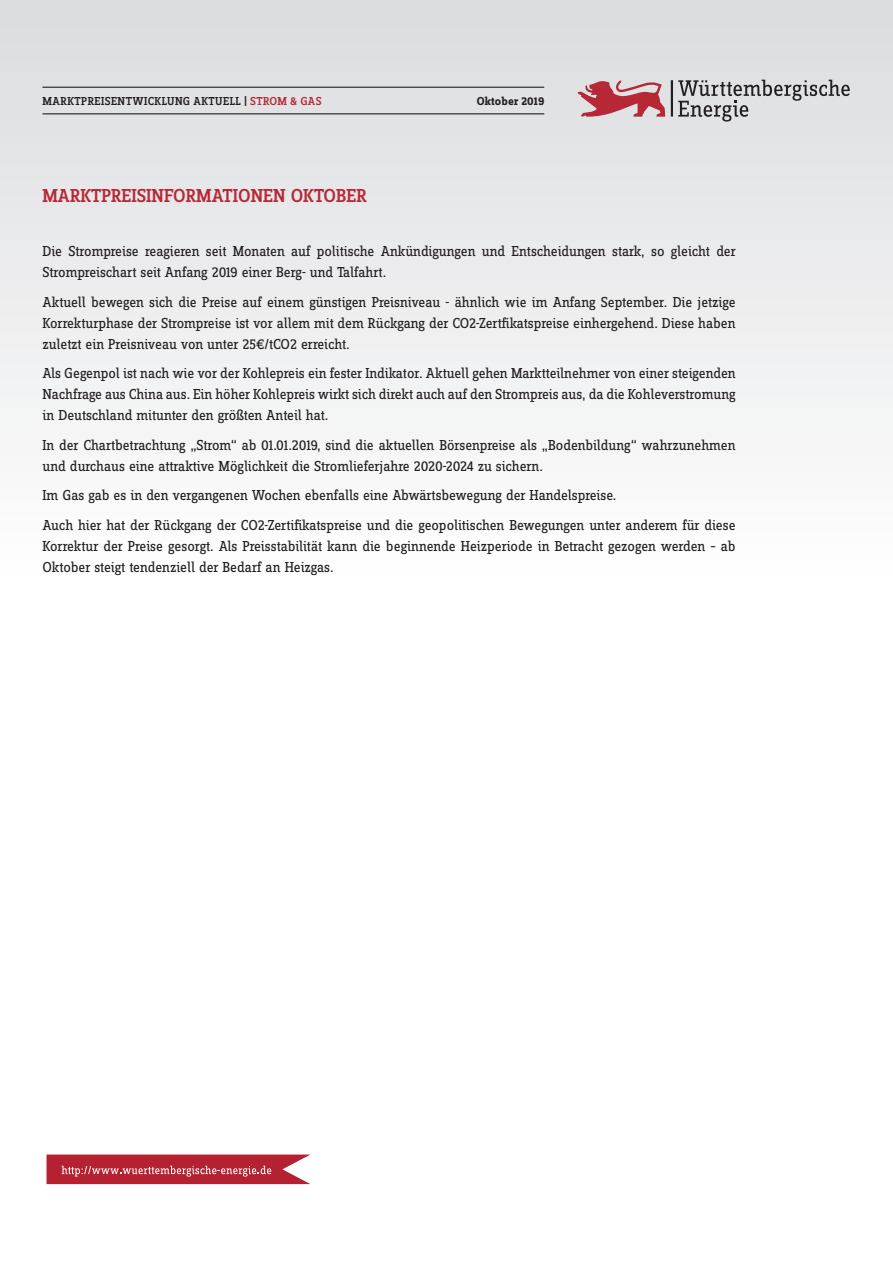
<style>
.page{position:relative;width:893px;height:1263px;background:#fff}
.page>*{position:absolute;margin:0;border:0;box-sizing:border-box;transform-origin:0 0}
.t1{font:500 19.5px "Zine Slab Dis";color:#b72837}
.t2{font:15px/21px "Zine Slab Dis";letter-spacing:-.01em;color:#231f20}
.t3{font:500 12px "Zine Slab Dis";letter-spacing:.04em;color:#231f20}
.t4{font:700 12px "Zine Slab Dis";letter-spacing:.015em;color:#231f20}
.s1{color:#b72837}
</style>
<div class="page">
<div style="left:0;top:0;width:893px;height:1263px;background:linear-gradient(to bottom,#e4e5e7,#fff)"></div>
<svg style="left:47px;top:1154px;width:263px;height:30px;background:#be3f4c"></svg>
<hr style="left:43px;top:87px;width:501px;height:1px;background:#231f20">
<hr style="left:43px;top:113px;width:501px;height:1px;background:#231f20">
<svg style="left:678px;top:80px;width:172px;height:42px;background:#bebec0"></svg>
<hr style="left:671px;top:80px;width:2px;height:37px;background:#231f20">
<svg style="left:578px;top:79px;width:87px;height:38px;background:#ca8088"></svg>
<p class="t3" style="left:43px;top:95px;width:281px">MARKTPREISENTWICKLUNG AKTUELL | <span class="s1">STROM &amp; GAS</span></p>
<p class="t4" style="left:477px;top:95px;width:69px">Oktober 2019</p>
<h1 class="t1" style="left:43px;top:185px;width:326px">MARKTPREISINFORMATIONEN OKTOBER</h1>
<p class="t2" style="left:43px;top:242px;width:695px">Die Strompreise reagieren seit Monaten auf politische Ankündigungen und Entscheidungen stark, so gleicht der<br>Strompreischart seit Anfang 2019 einer Berg- und Talfahrt.</p>
<p class="t2" style="left:43px;top:292px;width:695px;text-align:justify">Aktuell bewegen sich die Preise auf einem günstigen Preisniveau - ähnlich wie im Anfang September. Die jetzige Korrekturphase der Strompreise ist vor allem mit dem Rückgang der CO2-Zertfikatspreise einhergehend. Diese haben zuletzt ein Preisniveau von unter 25€/tCO2 erreicht.</p>
<p class="t2" style="left:43px;top:364px;width:695px;text-align:justify">Als Gegenpol ist nach wie vor der Kohlepreis ein fester Indikator. Aktuell gehen Marktteilnehmer von einer steigenden Nachfrage aus China aus. Ein höher Kohlepreis wirkt sich direkt auch auf den Strompreis aus, da die Kohleverstromung in Deutschland mitunter den größten Anteil hat.</p>
<p class="t2" style="left:43px;top:435px;width:695px">In der Chartbetrachtung „Strom“ ab 01.01.2019, sind die aktuellen Börsenpreise als „Bodenbildung“ wahrzunehmen und durchaus eine attraktive Möglichkeit die Stromlieferjahre 2020-2024 zu sichern.</p>
<p class="t2" style="left:43px;top:481px;width:695px;line-height:29.5px">Im Gas gab es in den vergangenen Wochen ebenfalls eine Abwärtsbewegung der Handelspreise.<br>Auch hier hat der Rückgang der CO2-Zertifikatspreise und die geopolitischen Bewegungen unter anderem für diese</p>
<p class="t2" style="left:43px;top:536px;width:695px">Korrektur der Preise gesorgt. Als Preisstabilität kann die beginnende Heizperiode in Betracht gezogen werden – ab<br>Oktober steigt tendenziell der Bedarf an Heizgas.</p>
</div>
